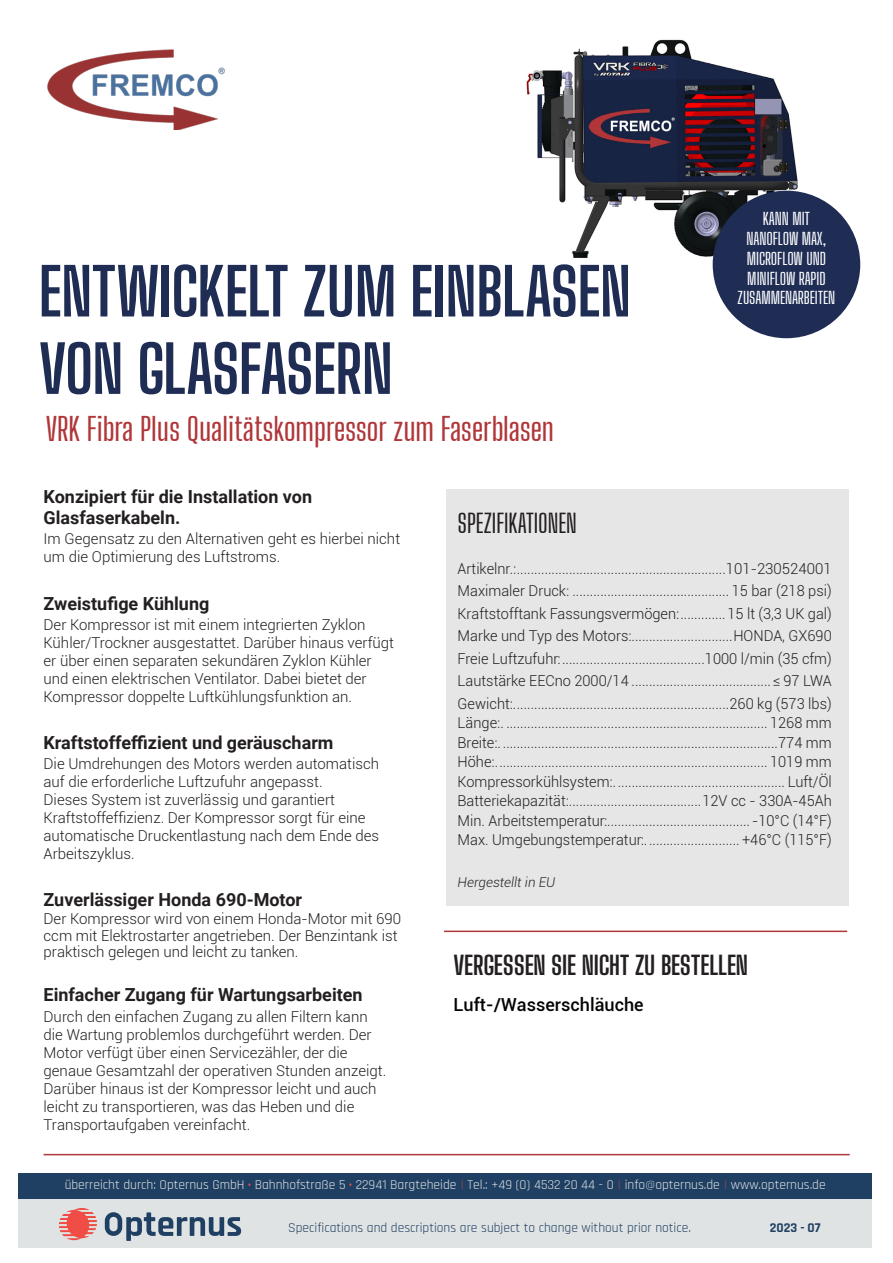
<style>
.page{position:relative;width:893px;height:1263px;background:#fff}
.page>*{position:absolute;margin:0;border:0;box-sizing:border-box;transform-origin:0 0}
.t1{font:700 64.5px/77.4px "Big Shoulders Display";letter-spacing:-.01em;color:#1f2d55}
.t2{font:500 31.5px "Big Shoulders Display";letter-spacing:-.01em;color:#b03639}
.t3{font:700 25.5px "Big Shoulders Display";letter-spacing:-.01em;color:#231f20}
.t4{font:500 25.5px "Big Shoulders Display";color:#231f20}
.t5{font:700 18px/21.6px "Roboto";color:#231f20}
.t6{font:500 18px "Roboto";color:#040503}
.t7{font:500 16.5px/19.8px "Big Shoulders Display";letter-spacing:-.01em;color:#fff;text-align:center}
.t8{font:300 15px/18px "Roboto";color:#231f20}
.t9{font:13.5px "Rajdhani";color:#e0e3e3}
.t10{font:13.5px "Rajdhani";color:#1f4063}
.t11{font:italic 300 13.5px "Roboto";color:#231f20}
.t12{font:700 13.5px "Rajdhani";color:#1f4063}
.s1{font-weight:700;color:#ef4d45}
.s2{font-weight:300;color:#ef4d45}
.s3{font-weight:300}
.s4{font-style:inherit}
</style>
<div class="page">
<img style="left:526px;top:39px;width:273px;height:219px">
<div style="left:447px;top:489px;width:402px;height:417px;background:#e6e6e6"></div>
<img style="left:47px;top:49px;width:178px;height:80px">
<hr style="left:44px;top:1154px;width:806px;height:1px;background:#b03639">
<hr style="left:444px;top:930px;width:403px;height:2px;background:#b03639">
<div style="left:713px;top:191px;width:147px;height:147px;background:#1f2d55;border-radius:50%"></div>
<div style="left:19px;top:1190px;width:853px;height:58px;background:#e0e3e3"></div>
<div style="left:19px;top:1173px;width:853px;height:25px;background:#1f4063"></div>
<svg style="left:105px;top:1212px;width:136px;height:29px"></svg>
<svg style="left:59px;top:1208px;width:38px;height:32px"></svg>
<h1 class="t1" style="left:39px;top:253px;width:594px">ENTWICKELT ZUM EINBLASEN<br>VON GLASFASERN</h1>
<h2 class="t2" style="left:46px;top:409px;width:510px">VRK Fibra Plus Qualitätskompressor zum Faserblasen</h2>
<p class="t7" style="left:737px;top:209px;width:99px">KANN MIT<br>NANOFLOW MAX,<br>MICROFLOW UND<br>MINIFLOW RAPID<br>ZUSAMMENARBEITEN</p>
<p class="t5" style="left:44px;top:485px;width:270px">Konzipiert für die Installation von<br>Glasfaserkabeln.</p>
<p class="t8" style="left:44px;top:529px;width:358px">Im Gegensatz zu den Alternativen geht es hierbei nicht um die Optimierung des Luftstroms.</p>
<p class="t5" style="left:44px;top:592px;width:167px">Zweistufige Kühlung</p>
<p class="t8" style="left:44px;top:615px;width:352px">Der Kompressor ist mit einem integrierten Zyklon Kühler/Trockner ausgestattet. Darüber hinaus verfügt er über einen separaten sekundären Zyklon Kühler und einen elektrischen Ventilator. Dabei bietet der Kompressor doppelte Luftkühlungsfunktion an.</p>
<p class="t5" style="left:44px;top:731px;width:291px">Kraftstoffeffizient und geräuscharm</p>
<p class="t8" style="left:44px;top:755px;width:337px">Die Umdrehungen des Motors werden automatisch auf die erforderliche Luftzufuhr angepasst.<br>Dieses System ist zuverlässig und garantiert Kraftstoffeffizienz. Der Kompressor sorgt für eine automatische Druckentlastung nach dem Ende des Arbeitszyklus.</p>
<p class="t5" style="left:44px;top:888px;width:260px">Zuverlässiger Honda 690-Motor</p>
<p class="t8" style="left:44px;top:910px;width:359px;line-height:16.5px">Der Kompressor wird von einem Honda-Motor mit 690 ccm mit Elektrostarter angetrieben. Der Benzintank ist praktisch gelegen und leicht zu tanken.</p>
<p class="t5" style="left:44px;top:983px;width:321px">Einfacher Zugang für Wartungsarbeiten</p>
<p class="t8" style="left:44px;top:1007px;width:344px">Durch den einfachen Zugang zu allen Filtern kann die Wartung problemlos durchgeführt werden. Der Motor verfügt über einen Servicezähler, der die genaue Gesamtzahl der operativen Stunden anzeigt.<br>Darüber hinaus ist der Kompressor leicht und auch leicht zu transportieren, was das Heben und die Transportaufgaben vereinfacht.</p>
<h3 class="t4" style="left:458px;top:507px;width:121px">SPEZIFIKATIONEN</h3>
<p class="t8" style="left:458px;top:557px;width:376px;line-height:22.5px;text-align:justify">Artikelnr.:............................................................101-230524001<br>Maximaler Druck: ............................................. 15 bar (218 psi)<br>Kraftstofftank Fassungsvermögen:.............15 lt (3,3 UK gal)<br>Marke und Typ des Motors:.............................HONDA, GX690<br>Freie Luftzufuhr:.........................................1000 l/min (35 cfm)<br>Lautstärke EECno 2000/14 ........................................≤ 97 LWA Gewicht:..............................................................260 kg (573 lbs)</p>
<p class="t8" style="left:458px;top:713px;width:376px;line-height:19.5px;text-align:justify">Länge:. ........................................................................... 1268 mm Breite:. ...............................................................................774 mm Höhe:.............................................................................. 1019 mm Kompressorkühlsystem:................................................. Luft/Öl Batteriekapazität:......................................12V cc - 330A-45Ah Min. Arbeitstemperatur:......................................... -10°C (14°F)<br>Max. Umgebungstemperatur:........................... +46°C (115°F)</p>
<p class="t11" style="left:458px;top:872px;width:99px">Hergestellt in EU</p>
<h3 class="t3" style="left:454px;top:948px;width:296px">VERGESSEN SIE NICHT ZU BESTELLEN</h3>
<p class="t6" style="left:454px;top:992px;width:192px">Luft-/Wasserschläuche</p>
<p class="t9" style="left:65px;top:1177px;width:763px">überreicht durch: Opternus GmbH <span class="s1">·</span> Bahnhofstraße 5 <span class="s1">·</span> 22941 Bargteheide <span class="s2">।</span> Tel.: +49 (0) 4532 20 44 - 0 <span class="s2">।</span> info<span class="s3">@</span>opternus.de <span class="s2">।</span> www.opternus.de</p>
<p class="t10" style="left:288px;top:1220px;width:404px">Specifications and descriptions are subject to change without prior notice.</p>
<p class="t12" style="left:770px;top:1219px;width:52px">2023 - <span class="s4">07</span></p>
</div>
